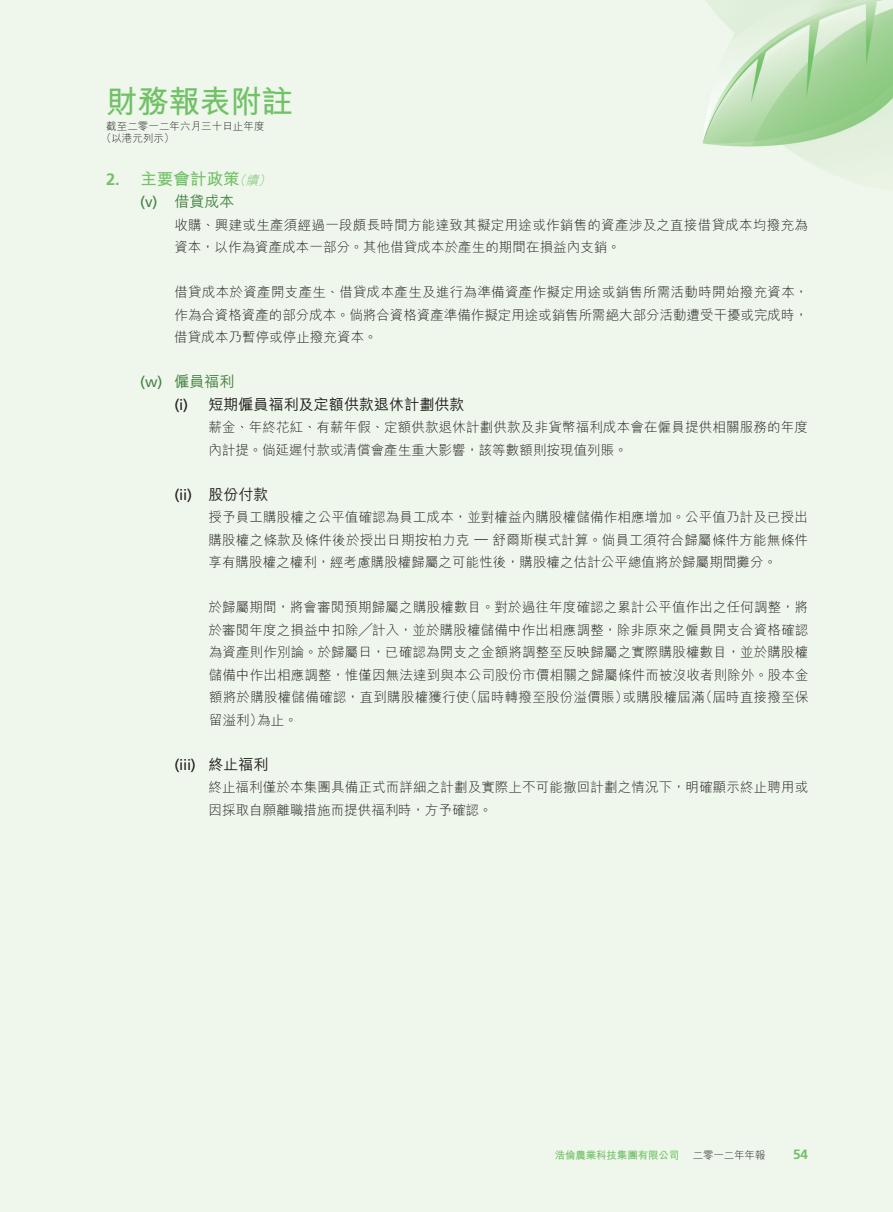
<style>
.page{position:relative;width:893px;height:1212px;background:#eff7ec}
.page>*{position:absolute;margin:0;border:0;box-sizing:border-box;transform-origin:0 0}
.t1{font:700 31.5px "M Hei HK";letter-spacing:-.015em;color:#71c167}
.t2{font:700 16.5px "M Hei HK";letter-spacing:.005em;color:#71c167}
.t3{font:700 16.5px "Frutiger LT Std";color:#71c167}
.t4{font:500 15px "M Hei HK";letter-spacing:.005em;color:#231f20}
.t5{font:15px "Frutiger LT Std";color:#231f20}
.t6{font:500 15px "M Hei HK";letter-spacing:.005em;color:#468244}
.t7{font:15px "Frutiger LT Std";color:#468244}
.t8{font:300 13.5px/22.5px "M Hei HK";letter-spacing:.01em;color:#231f20}
.t9{font:700 13.5px "Frutiger LT Std";color:#71c167}
.t10{font:300 13.5px "Frutiger LT Std";color:#231f20}
.t11{font:italic 300 12.75px "M Hei HK";color:#71c167}
.t12{font:300 10.5px/12px "M Hei HK";letter-spacing:.005em;color:#231f20}
.t13{font:700 10.5px "M Hei HK";letter-spacing:-.015em;color:#71c167}
.t14{font:300 10.5px "M Hei HK";letter-spacing:-.015em;color:#231f20}
</style>
<div class="page">
<h1 class="t1" style="left:106px;top:79px;width:188px">財務報表附註</h1>
<p class="t12" style="left:101px;top:120px;width:165px;text-indent:5px">截至二零一二年六月三十日止年度（以港元列示(</p>
<p class="t3" style="left:106px;top:169px;width:15px">2.</p>
<p class="t2" style="left:140px;top:167px;width:101px">主要會計政策</p>
<p class="t11" style="left:246px;top:174px;width:17px">續</p>
<p class="t11" style="left:233px;top:174px;width:17px">（</p>
<p class="t11" style="left:258px;top:174px;width:17px">(</p>
<p class="t7" style="left:140px;top:193px;width:19px">)v(</p>
<p class="t7" style="left:140px;top:373px;width:24px">w( )</p>
<p class="t6" style="left:174px;top:191px;width:62px">借貸成本</p>
<p class="t8" style="left:174px;top:213px;width:635px">收購、興建或生產須經過一段頗長時間方能達致其擬定用途或作銷售的資產涉及之直接借貸成本均撥充為資本，以作為資產成本一部分。其他借貸成本於產生的期間在損益內支銷。</p>
<p class="t8" style="left:174px;top:281px;width:635px;text-align:justify">借貸成本於資產開支產生、借貸成本產生及進行為準備資產作擬定用途或銷售所需活動時開始撥充資本，作為合資格資產的部分成本。倘將合資格資產準備作擬定用途或銷售所需絕大部分活動遭受干擾或完成時，借貸成本乃暫停或停止撥充資本。</p>
<p class="t6" style="left:174px;top:371px;width:62px">僱員福利</p>
<p class="t5" style="left:174px;top:396px;width:15px">)i(</p>
<p class="t5" style="left:174px;top:486px;width:19px">)i i(</p>
<p class="t5" style="left:174px;top:756px;width:23px">(iii)</p>
<p class="t4" style="left:208px;top:393px;width:258px">短期僱員福利及定額供款退休計劃供款</p>
<p class="t8" style="left:208px;top:416px;width:601px">薪金、年終花紅、有薪年假、定額供款退休計劃供款及非貨幣福利成本會在僱員提供相關服務的年度內計提。倘延遲付款或清償會產生重大影響，該等數額則按現值列賬。</p>
<p class="t4" style="left:208px;top:483px;width:62px">股份付款</p>
<p class="t8" style="left:208px;top:506px;width:601px;text-align:right">授予員工購股權之公平值確認為員工成本，並對權益內購股權儲備作相應增加。公平值乃計及已授出舒爾斯模式計算。倘員工須符合歸屬條件方能無條件</p>
<p class="t8" style="left:208px;top:528px;width:570px">購股權之條款及條件後於授出日期按柏力克<br>享有購股權之權利，經考慮購股權歸屬之可能性後，購股權之估計公平總值將於歸屬期間攤分。</p>
<p class="t8" style="left:208px;top:596px;width:602px;text-align:right">於歸屬期間，將會審閱預期歸屬之購股權數目。對於過往年度確認之累計公平值作出之任何調整，將於審閱年度之損益中扣除╱計入，並於購股權儲備中作出相應調整，除非原來之僱員開支合資格確認為資產則作別論。於歸屬日，已確認為開支之金額將調整至反映歸屬之實際購股權數目，並於購股權儲備中作出相應調整，惟僅因無法達到與本公司股份市價相關之歸屬條件而被沒收者則除外。股本金（屆時直接撥至保</p>
<p class="t10" style="left:474px;top:530px;width:15px">—</p>
<p class="t8" style="left:464px;top:686px;width:166px">（屆時轉撥至股份溢價賬）</p>
<p class="t8" style="left:257px;top:686px;width:214px;text-indent:-48px">額將於購股權儲備確認，直到購股權獲行使為止。</p>
<p class="t8" style="left:623px;top:686px;width:84px">或購股權屆滿</p>
<p class="t8" style="left:209px;top:708px;width:55px">留溢利）</p>
<p class="t4" style="left:208px;top:753px;width:62px">終止福利</p>
<p class="t8" style="left:208px;top:776px;width:601px">終止福利僅於本集團具備正式而詳細之計劃及實際上不可能撤回計劃之情況下，明確顯示終止聘用或因採取自願離職措施而提供福利時，方予確認。</p>
<p class="t13" style="left:555px;top:1148px;width:126px">浩倫農業科技集團有限公司</p>
<p class="t14" style="left:693px;top:1150px;width:74px">二零一二年年報</p>
<p class="t9" style="left:793px;top:1147px;width:16px">54</p>
</div>
